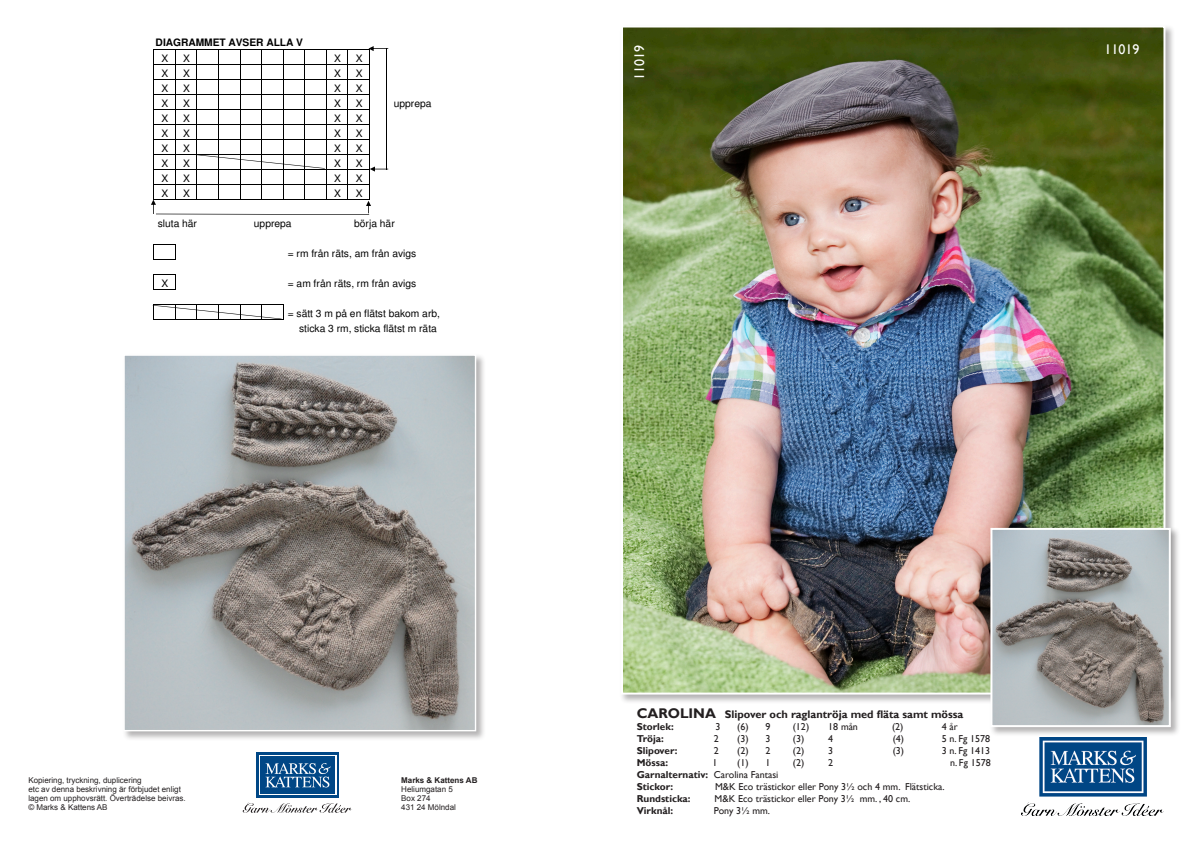
<style>
.page{position:relative;width:1191px;height:842px;background:#fff}
.page>*{position:absolute;margin:0;border:0;box-sizing:border-box;transform-origin:0 0}
.t1{font:14px "Gill Sans";color:#fff}
.t2{font:700 11px "Gill Sans";color:#231f20}
.t3{font:10.2px/15px "Helvetica";color:#000}
.t4{font:700 10.2px/15.7px "Helvetica";letter-spacing:-.005em;color:#000}
.t5{font:10px "Gill Sans";color:#231f20}
.t6{font:700 10px "Gill Sans";color:#231f20}
.t7{font:8px/9px "Arial";color:#231f20}
.t8{font:700 8px "Arial";color:#231f20}
.s1{font-weight:400}
.s2{font-size:14px}
</style>
<div class="page">
<svg style="left:257px;top:753px;width:82px;height:45px;background:#225f96"></svg>
<svg style="left:265px;top:763px;width:66px;height:24px;background:#4478a6"></svg>
<svg style="left:243px;top:802px;width:109px;height:11px"></svg>
<img style="left:1021px;top:737px;width:142px;height:78px">
<div style="left:620px;top:24px;width:555px;height:680px;background:#231f20;opacity:.34"></div>
<img style="left:624px;top:29px;width:538px;height:662px">
<div style="left:989px;top:527px;width:191px;height:210px;background:#231f20;opacity:.34"></div>
<img style="left:993px;top:531px;width:174px;height:193px">
<div style="left:990px;top:528px;width:180px;height:199px;border:2px solid #fff"></div>
<div style="left:122px;top:353px;width:364px;height:388px;background:#231f20;opacity:.34"></div>
<img style="left:125px;top:356px;width:349px;height:373px">
<div style="left:123px;top:354px;width:353px;height:377px;border:1px solid #fff"></div>
<hr style="left:153px;top:49px;width:1px;height:151px;background:#000">
<hr style="left:175px;top:50px;width:1px;height:150px;background:#000">
<hr style="left:196px;top:50px;width:1px;height:150px;background:#000">
<hr style="left:218px;top:50px;width:1px;height:150px;background:#000">
<hr style="left:240px;top:50px;width:1px;height:150px;background:#000">
<hr style="left:261px;top:50px;width:1px;height:150px;background:#000">
<hr style="left:283px;top:50px;width:1px;height:150px;background:#000">
<hr style="left:304px;top:50px;width:1px;height:150px;background:#000">
<hr style="left:326px;top:50px;width:1px;height:150px;background:#000">
<hr style="left:347px;top:50px;width:1px;height:150px;background:#000">
<hr style="left:369px;top:50px;width:1px;height:150px;background:#000">
<hr style="left:154px;top:49px;width:216px;height:1px;background:#000">
<hr style="left:154px;top:64px;width:216px;height:1px;background:#000">
<hr style="left:154px;top:79px;width:216px;height:1px;background:#000">
<hr style="left:154px;top:94px;width:216px;height:1px;background:#000">
<hr style="left:154px;top:109px;width:216px;height:1px;background:#000">
<hr style="left:154px;top:124px;width:216px;height:1px;background:#000">
<hr style="left:154px;top:139px;width:216px;height:1px;background:#000">
<hr style="left:154px;top:154px;width:216px;height:1px;background:#000">
<hr style="left:154px;top:169px;width:216px;height:1px;background:#000">
<hr style="left:154px;top:184px;width:216px;height:1px;background:#000">
<hr style="left:154px;top:199px;width:216px;height:1px;background:#000">
<svg style="left:153px;top:244px;width:23px;height:16px"></svg>
<svg style="left:153px;top:274px;width:23px;height:16px"></svg>
<svg style="left:197px;top:155px;width:128px;height:14px"></svg>
<svg style="left:370px;top:167px;width:18px;height:5px"></svg>
<svg style="left:368px;top:46px;width:20px;height:5px"></svg>
<svg style="left:153px;top:304px;width:131px;height:16px"></svg>
<hr style="left:386px;top:49px;width:1px;height:121px;background:#000">
<svg style="left:151px;top:200px;width:220px;height:15px"></svg>
<p class="t4" style="left:162px;top:35px;width:143px;text-indent:-6px">DIAGRAMMET AVSER ALLA V<br><span class="s1">X</span></p>
<p class="t3" style="left:183px;top:52px;width:8px">X</p>
<p class="t3" style="left:334px;top:52px;width:8px">X</p>
<p class="t3" style="left:356px;top:52px;width:8px">X</p>
<p class="t3" style="left:162px;top:67px;width:8px">X</p>
<p class="t3" style="left:183px;top:67px;width:8px">X</p>
<p class="t3" style="left:334px;top:67px;width:8px">X</p>
<p class="t3" style="left:356px;top:67px;width:8px">X</p>
<p class="t3" style="left:162px;top:82px;width:8px">X</p>
<p class="t3" style="left:183px;top:82px;width:8px">X</p>
<p class="t3" style="left:334px;top:82px;width:8px">X</p>
<p class="t3" style="left:356px;top:82px;width:8px">X</p>
<p class="t3" style="left:162px;top:97px;width:8px">X</p>
<p class="t3" style="left:183px;top:97px;width:8px">X</p>
<p class="t3" style="left:334px;top:97px;width:8px">X</p>
<p class="t3" style="left:356px;top:97px;width:8px">X</p>
<p class="t3" style="left:394px;top:97px;width:39px">upprepa</p>
<p class="t3" style="left:162px;top:112px;width:8px">X</p>
<p class="t3" style="left:183px;top:112px;width:8px">X</p>
<p class="t3" style="left:334px;top:112px;width:8px">X</p>
<p class="t3" style="left:356px;top:112px;width:8px">X</p>
<p class="t3" style="left:162px;top:127px;width:8px">X</p>
<p class="t3" style="left:183px;top:127px;width:8px">X</p>
<p class="t3" style="left:334px;top:127px;width:8px">X</p>
<p class="t3" style="left:356px;top:127px;width:8px">X</p>
<p class="t3" style="left:162px;top:141px;width:8px">X</p>
<p class="t3" style="left:183px;top:141px;width:8px">X</p>
<p class="t3" style="left:334px;top:141px;width:8px">X</p>
<p class="t3" style="left:356px;top:141px;width:8px">X</p>
<p class="t3" style="left:162px;top:156px;width:8px">X</p>
<p class="t3" style="left:183px;top:156px;width:8px">X</p>
<p class="t3" style="left:334px;top:156px;width:8px">X</p>
<p class="t3" style="left:356px;top:156px;width:8px">X</p>
<p class="t3" style="left:162px;top:171px;width:8px">X</p>
<p class="t3" style="left:183px;top:171px;width:8px">X</p>
<p class="t3" style="left:334px;top:171px;width:8px">X</p>
<p class="t3" style="left:356px;top:171px;width:8px">X</p>
<p class="t3" style="left:162px;top:186px;width:8px">X</p>
<p class="t3" style="left:183px;top:186px;width:8px">X</p>
<p class="t3" style="left:334px;top:186px;width:8px">X</p>
<p class="t3" style="left:356px;top:186px;width:8px">X</p>
<p class="t3" style="left:158px;top:216px;width:41px">sluta här</p>
<p class="t3" style="left:254px;top:216px;width:39px">upprepa</p>
<p class="t3" style="left:354px;top:216px;width:42px">börja här</p>
<p class="t3" style="left:288px;top:246px;width:130px">= rm från räts, am från avigs</p>
<p class="t3" style="left:162px;top:276px;width:8px">X</p>
<p class="t3" style="left:288px;top:276px;width:130px">= am från räts, rm från avigs</p>
<p class="t3" style="left:299px;top:306px;width:142px;text-indent:-11px">= sätt 3 m på en flätst bakom arb, sticka 3 rm, sticka flätst m räta</p>
<p class="t7" style="left:28px;top:776px;width:115px">Kopiering, tryckning, duplicering</p>
<p class="t7" style="left:28px;top:785px;width:159px">etc av denna beskrivning är förbjudet enligt lagen om upphovsrätt. Överträdelse beivras.</p>
<p class="t7" style="left:28px;top:803px;width:81px">© Marks &amp; Kattens AB</p>
<p class="t8" style="left:401px;top:775px;width:78px">Marks &amp; Kattens AB</p>
<p class="t7" style="left:401px;top:785px;width:53px">Heliumgatan 5</p>
<p class="t7" style="left:401px;top:794px;width:31px">Box 274</p>
<p class="t7" style="left:401px;top:803px;width:56px">431 24 Mölndal</p>
<p class="t1" style="left:631px;top:80px;width:36px;rotate:-90deg">11019</p>
<p class="t1" style="left:1104px;top:41px;width:36px">11019</p>
<p class="t2" style="left:637px;top:707px;width:328px"><span class="s2">CAROLINA</span> Slipover och raglantröja med fläta samt mössa</p>
<p class="t6" style="left:637px;top:720px;width:38px">Storlek:</p>
<p class="t5" style="left:715px;top:721px;width:6px">3</p>
<p class="t5" style="left:737px;top:721px;width:35px">(6) 9</p>
<p class="t5" style="left:792px;top:721px;width:67px">(12) 18 mån</p>
<p class="t5" style="left:892px;top:721px;width:13px">(2)</p>
<p class="t5" style="left:941px;top:721px;width:18px">4 år</p>
<p class="t6" style="left:637px;top:732px;width:29px">Tröja:</p>
<p class="t5" style="left:714px;top:733px;width:6px">2</p>
<p class="t5" style="left:737px;top:733px;width:35px">(3) 3</p>
<p class="t5" style="left:792px;top:733px;width:42px">(3) 4</p>
<p class="t5" style="left:892px;top:733px;width:13px">(4)</p>
<p class="t5" style="left:941px;top:733px;width:50px">5 n. Fg 1578</p>
<p class="t6" style="left:637px;top:744px;width:42px">Slipover:</p>
<p class="t5" style="left:713px;top:745px;width:6px">2</p>
<p class="t5" style="left:737px;top:745px;width:35px">(2) 2</p>
<p class="t5" style="left:792px;top:745px;width:42px">(2) 3</p>
<p class="t5" style="left:892px;top:745px;width:13px">(3)</p>
<p class="t5" style="left:941px;top:745px;width:50px">3 n. Fg 1413</p>
<p class="t6" style="left:637px;top:756px;width:33px">Mössa:</p>
<p class="t5" style="left:712px;top:757px;width:6px">1</p>
<p class="t5" style="left:737px;top:757px;width:35px">(1) 1</p>
<p class="t5" style="left:792px;top:757px;width:42px">(2) 2</p>
<p class="t5" style="left:950px;top:757px;width:42px">n. Fg 1578</p>
<p class="t6" style="left:637px;top:768px;width:143px">Garnalternativ: <span class="s1">Carolina Fantasi</span></p>
<p class="t6" style="left:637px;top:780px;width:38px">Stickor:</p>
<p class="t5" style="left:715px;top:781px;width:231px">M&amp;K Eco trästickor eller Pony 3½ och 4 mm. Flätsticka.</p>
<p class="t6" style="left:637px;top:792px;width:55px">Rundsticka:</p>
<p class="t5" style="left:714px;top:793px;width:197px">M&amp;K Eco trästickor eller Pony 3½ mm. , 40 cm.</p>
<p class="t6" style="left:637px;top:804px;width:38px">Virknål:</p>
<p class="t5" style="left:714px;top:805px;width:58px">Pony 3½ mm.</p>
</div>
